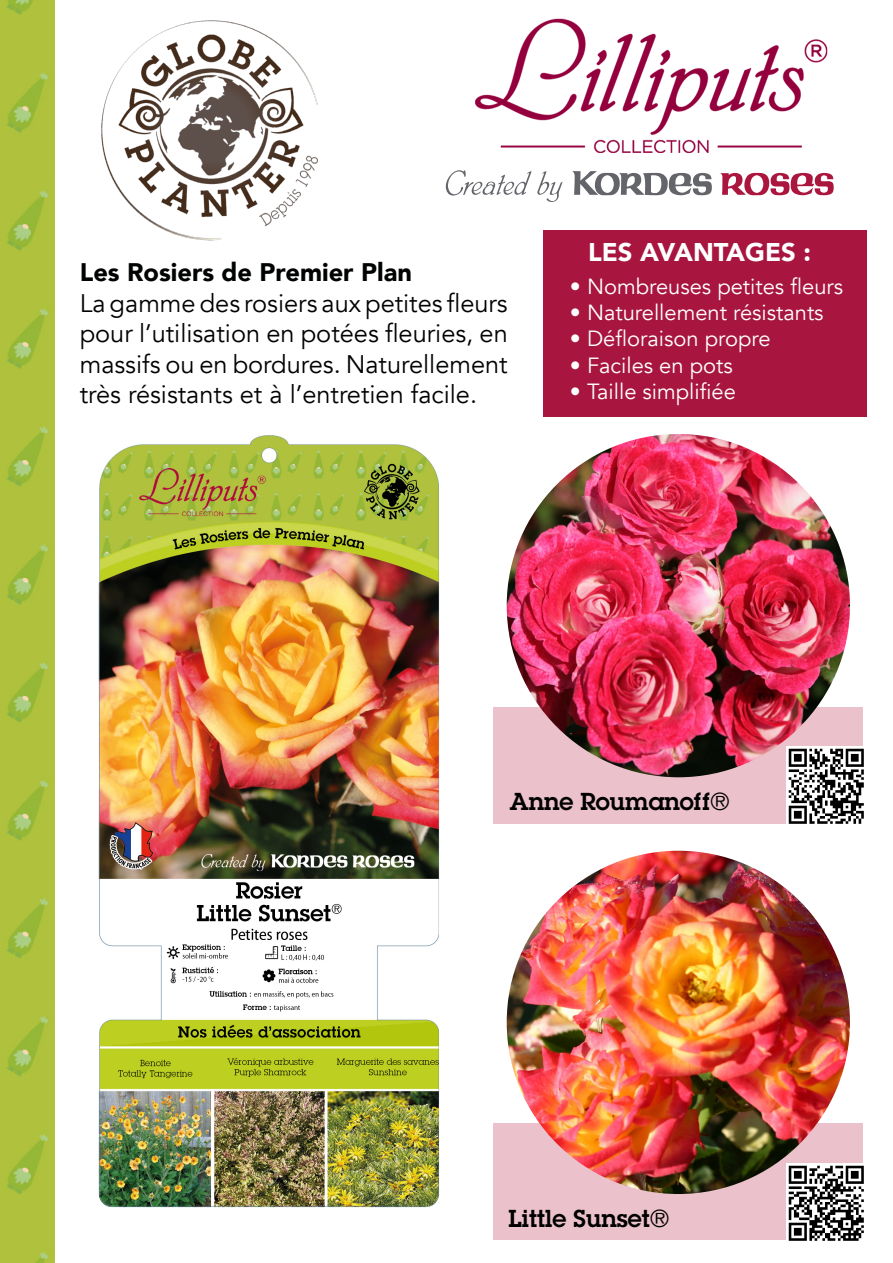
<style>
.page{position:relative;width:893px;height:1263px;background:#fff}
.page>*{position:absolute;margin:0;border:0;box-sizing:border-box;transform-origin:0 0}
.t1{font:900 25.5px "Avenir";color:#fff}
.t2{font:25.35px/30.5px "Avenir";color:#010202;text-align:justify}
.t3{font:900 25.35px "Avenir";color:#010202}
.t4{font:600 24px "Lubalin Graph Std";color:#000}
.t5{font:21.9px "Avenir";color:#fff}
</style>
<div class="page">
<img style="left:0;top:0;width:54px;height:1263px">
<div style="left:543px;top:230px;width:323px;height:187px;background:#a8163f"></div>
<div style="left:494px;top:1123px;width:369px;height:117px;background:#ebc2cc"></div>
<div style="left:494px;top:707px;width:369px;height:117px;background:#ebc2cc"></div>
<img style="left:507px;top:851px;width:343px;height:343px;border-radius:172px">
<img style="left:507px;top:434px;width:343px;height:343px;border-radius:172px">
<img style="left:787px;top:1163px;width:77px;height:78px">
<img style="left:787px;top:746px;width:77px;height:78px">
<img style="left:99px;top:435px;width:340px;height:772px">
<img style="left:475px;top:18px;width:353px;height:135px">
<svg style="left:446px;top:170px;width:85px;height:26px"></svg>
<svg style="left:537px;top:171px;width:26px;height:31px"></svg>
<svg style="left:573px;top:171px;width:139px;height:24px"></svg>
<svg style="left:721px;top:173px;width:113px;height:22px"></svg>
<img style="left:101px;top:20px;width:217px;height:221px">
<p class="t3" style="left:80px;top:251px;width:334px">Les Rosiers de Premier Plan</p>
<p class="t2" style="left:80px;top:288px;width:430px">La gamme des rosiers aux petites fleurs pour l’utilisation en potées fleuries, en massifs ou en bordures. Naturellement très résistants et à l’entretien facile.</p>
<p class="t1" style="left:588px;top:230px;width:224px">LES AVANTAGES :</p>
<p class="t5" style="left:570px;top:273px;width:275px">• Nombreuses petites fleurs</p>
<p class="t5" style="left:570px;top:299px;width:255px">• Naturellement résistants</p>
<p class="t5" style="left:570px;top:326px;width:202px">• Défloraison propre</p>
<p class="t5" style="left:570px;top:352px;width:164px">• Faciles en pots</p>
<p class="t5" style="left:570px;top:378px;width:167px">• Taille simplifiée</p>
<p class="t4" style="left:510px;top:785px;width:221px">Anne Roumanoff®</p>
<p class="t4" style="left:508px;top:1202px;width:163px">Little Sunset®</p>
</div>
